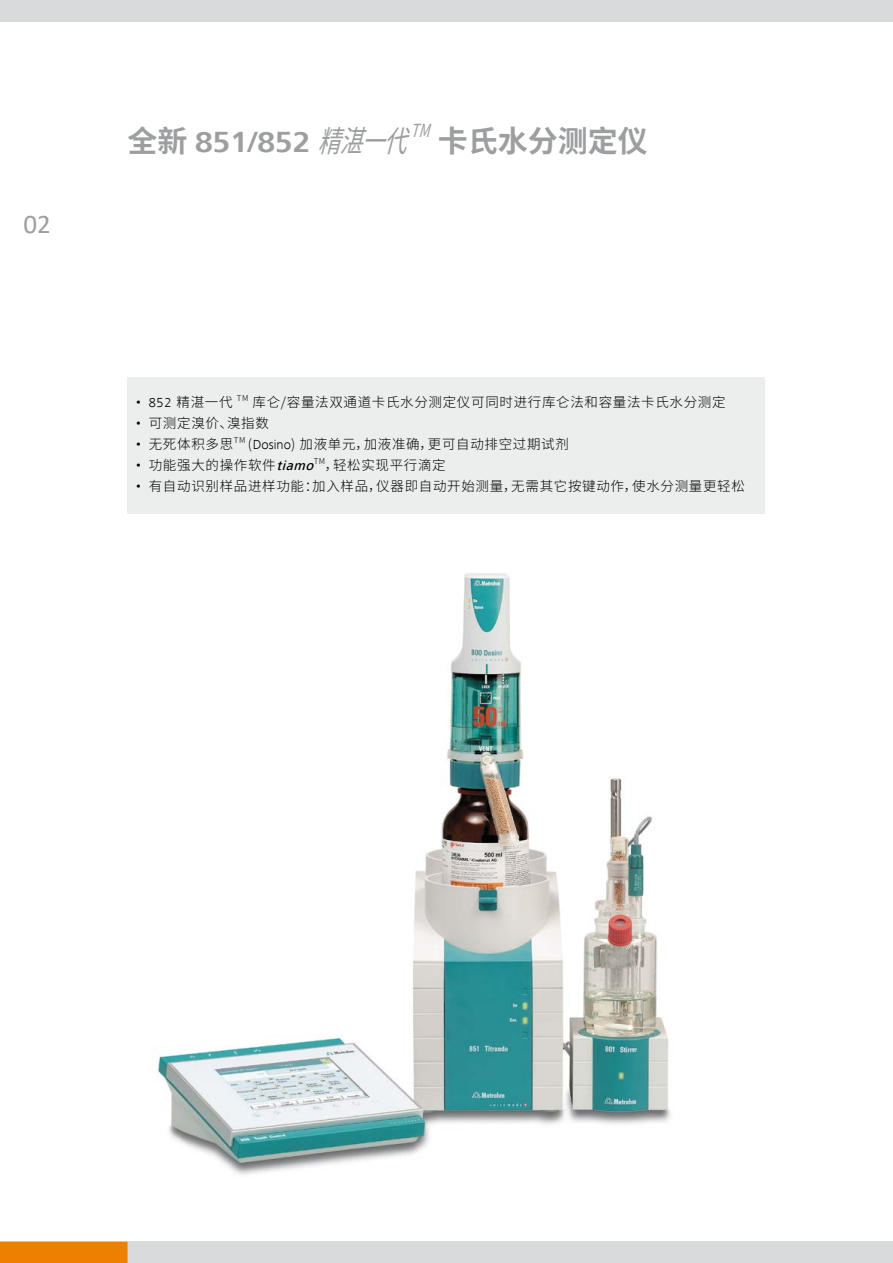
<style>
.page{position:relative;width:893px;height:1263px;background:#fff}
.page>*{position:absolute;margin:0;border:0;box-sizing:border-box;transform-origin:0 0}
.t1{font:700 30px "Source Han Sans SC";color:#9c9e9f}
.t2{font:27px "Calibri";color:#9c9e9f}
.t3{font:italic 18px "Source Han Sans SC";color:#9c9e9f;scale:.75 1}
.t4{font:300 13.5px/21px "Source Han Sans SC";letter-spacing:.05em;color:#000}
.t5{font:300 8.1px "Source Han Sans SC";color:#000}
.s1{font-family:"Frutiger Next LT"}
.s2{font-weight:400;font-style:italic}
.s3{font-family:"Sim Sun";font-weight:400}
.s4{font-family:"Frutiger Next LT";font-weight:500;font-style:italic}
</style>
<div class="page">
<div style="left:0;top:1242px;width:893px;height:21px;background:#d9dadb"></div>
<div style="left:0;top:0;width:893px;height:21px;background:#d9dadb"></div>
<div style="left:0;top:1242px;width:128px;height:21px;background:#ee7f00"></div>
<div style="left:128px;top:377px;width:637px;height:136px;background:#eceded"></div>
<img style="left:157px;top:573px;width:513px;height:602px">
<h2 class="t2" style="left:24px;top:205px;width:29px">02</h2>
<h3 class="t3" style="left:411px;top:120px;width:45px">TM</h3>
<h1 class="t1" style="left:128px;top:124px;width:522px">全新 <span class="s1">851/852</span> <span class="s2">精湛一代</span>卡氏水分测定仪</h1>
<p class="t4" style="left:132px;top:392px;width:102px"><span class="s3">·</span> <span class="s1">852</span> 精湛一代</p>
<p class="t5" style="left:237px;top:393px;width:13px">TM</p>
<p class="t4" style="left:132px;top:392px;width:595px;text-indent:121px">库仑/容量法双通道卡氏水分测定仪可同时进行库仑法和容量法卡氏水分测定<span class="s3">·</span> 可测定溴价、溴指数<br><span class="s3">·</span> 无死体积多思</p>
<p class="t5" style="left:234px;top:435px;width:13px">TM</p>
<p class="t4" style="left:132px;top:434px;width:439px;text-indent:116px">(<span class="s1">Dosino</span>) 加液单元，加液准确，更可自动排空过期试剂<span class="s3">·</span> 功能强大的操作软件<span class="s4">tiamo</span></p>
<p class="t5" style="left:314px;top:456px;width:13px">TM</p>
<p class="t4" style="left:132px;top:455px;width:615px;text-indent:193px">，轻松实现平行滴定<br><span class="s3">·</span> 有自动识别样品进样功能：加入样品，仪器即自动开始测量，无需其它按键动作，使水分测量更轻松</p>
</div>
